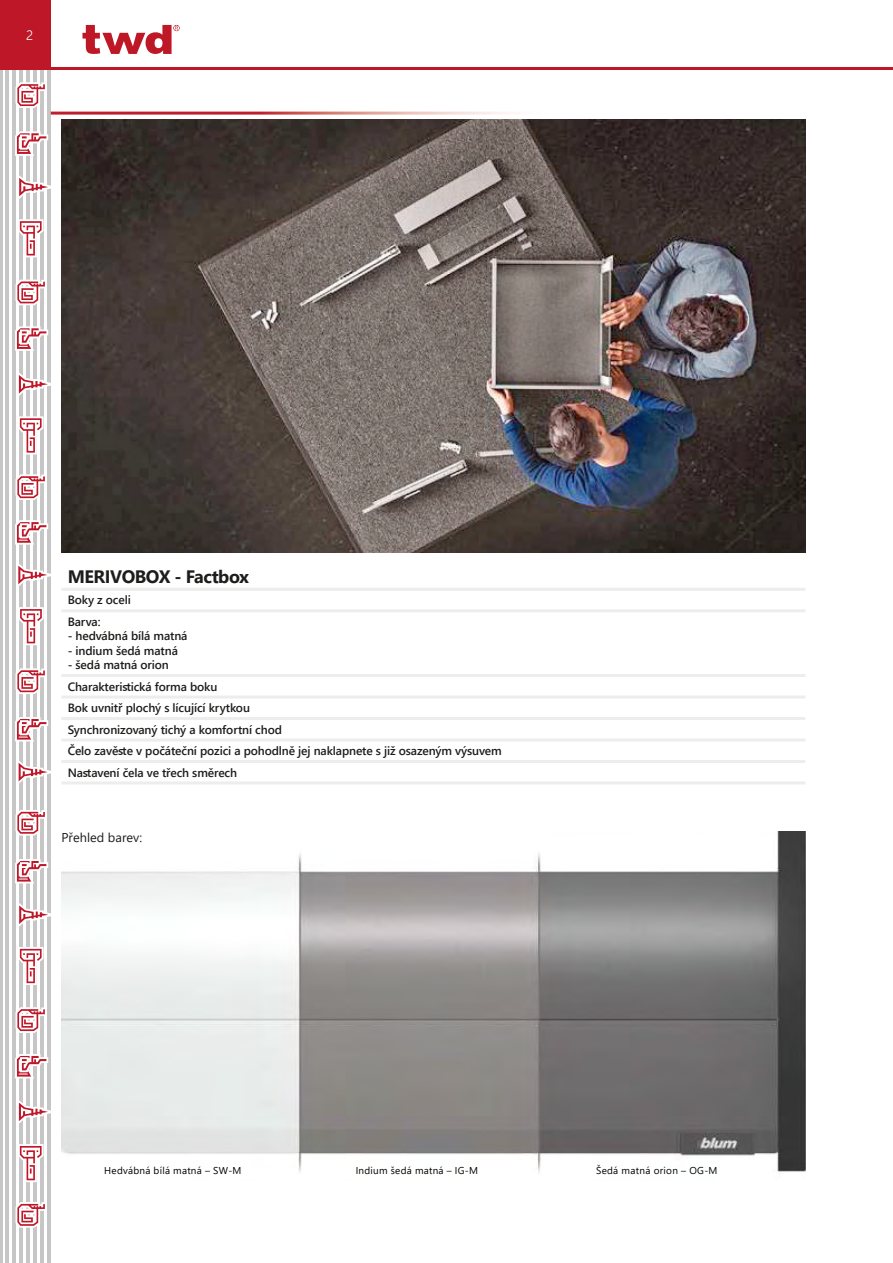
<style>
.page{position:relative;width:893px;height:1263px;background:#fff}
.page>*{position:absolute;margin:0;border:0;box-sizing:border-box;transform-origin:0 0}
.t1{font:700 18px "Segoe UI";letter-spacing:-.025em;color:#1d1d1b}
.t2{font:300 13.5px "Segoe UI";color:#fff}
.t3{font:12.75px "Segoe UI";letter-spacing:.005em;color:#1d1d1c}
.t4{font:600 12px/21.5px "Segoe UI";letter-spacing:-.01em;color:#1d1d1b}
.t5{font:9.9px "Segoe UI";letter-spacing:.025em;color:#000101}
</style>
<div class="page">
<hr style="left:19px;top:65px;width:4px;height:1198px;background:#c6c6c6">
<hr style="left:26px;top:65px;width:4px;height:1198px;background:#c6c6c6">
<hr style="left:33px;top:65px;width:4px;height:1198px;background:#c6c6c6">
<hr style="left:40px;top:65px;width:3px;height:1198px;background:#c6c6c6">
<hr style="left:47px;top:65px;width:3px;height:1198px;background:#c6c6c6">
<hr style="left:13px;top:65px;width:3px;height:1198px;background:#c6c6c6">
<hr style="left:6px;top:65px;width:3px;height:1198px;background:#c6c6c6">
<hr style="left:0;top:65px;width:2px;height:1198px;background:#c6c6c6">
<svg style="left:15px;top:131px;width:33px;height:25px"></svg>
<svg style="left:17px;top:82px;width:28px;height:26px"></svg>
<svg style="left:19px;top:219px;width:24px;height:38px"></svg>
<svg style="left:19px;top:174px;width:32px;height:27px"></svg>
<svg style="left:15px;top:326px;width:33px;height:25px"></svg>
<svg style="left:17px;top:280px;width:28px;height:25px"></svg>
<svg style="left:19px;top:416px;width:24px;height:38px"></svg>
<svg style="left:18px;top:371px;width:33px;height:27px"></svg>
<svg style="left:15px;top:520px;width:33px;height:25px"></svg>
<svg style="left:17px;top:474px;width:28px;height:26px"></svg>
<svg style="left:19px;top:607px;width:25px;height:38px"></svg>
<svg style="left:18px;top:562px;width:33px;height:26px"></svg>
<svg style="left:15px;top:717px;width:33px;height:24px"></svg>
<svg style="left:17px;top:668px;width:28px;height:26px"></svg>
<svg style="left:18px;top:759px;width:33px;height:27px"></svg>
<svg style="left:15px;top:859px;width:33px;height:24px"></svg>
<svg style="left:17px;top:810px;width:28px;height:25px"></svg>
<svg style="left:19px;top:947px;width:24px;height:38px"></svg>
<svg style="left:19px;top:901px;width:32px;height:27px"></svg>
<svg style="left:15px;top:1054px;width:33px;height:24px"></svg>
<svg style="left:17px;top:1007px;width:28px;height:26px"></svg>
<svg style="left:19px;top:1144px;width:24px;height:38px"></svg>
<svg style="left:18px;top:1099px;width:33px;height:26px"></svg>
<svg style="left:17px;top:1202px;width:28px;height:26px"></svg>
<div style="left:0;top:0;width:50px;height:70px;background:#be1728"></div>
<hr style="left:0;top:68px;width:893px;height:2px;background:#be1728">
<svg style="left:82px;top:25px;width:98px;height:29px"></svg>
<img style="left:61px;top:119px;width:744px;height:434px">
<img style="left:61px;top:832px;width:744px;height:341px">
<hr style="left:61px;top:588px;width:744px;height:3px;background:#ededed">
<hr style="left:61px;top:609px;width:744px;height:3px;background:#ededed">
<hr style="left:61px;top:674px;width:744px;height:3px;background:#ededed">
<hr style="left:61px;top:695px;width:744px;height:3px;background:#ededed">
<hr style="left:61px;top:717px;width:744px;height:3px;background:#ededed">
<hr style="left:61px;top:738px;width:744px;height:3px;background:#ededed">
<hr style="left:61px;top:760px;width:744px;height:3px;background:#ededed">
<hr style="left:61px;top:781px;width:744px;height:3px;background:#ededed">
<p class="t2" style="left:26px;top:22px;width:9px">2</p>
<h1 class="t1" style="left:68px;top:560px;width:183px">MERIVOBOX - Factbox</h1>
<p class="t4" style="left:68px;top:588px;width:65px">Boky z oceli<br>Barva:</p>
<p class="t4" style="left:68px;top:624px;width:121px">- hedvábná bílá matná</p>
<p class="t4" style="left:68px;top:639px;width:112px">- indium šedá matná</p>
<p class="t4" style="left:68px;top:653px;width:436px">- šedá matná orion<br>Charakteristická forma boku<br>Bok uvnitř plochý s lícující krytkou<br>Synchronizovaný tichý a komfortní chod<br>Čelo zavěste v počáteční pozici a pohodlně jej naklapnete s již osazeným výsuvem Nastavení čela ve třech směrech</p>
<p class="t3" style="left:61px;top:825px;width:82px">Přehled barev:</p>
<p class="t5" style="left:104px;top:1161px;width:139px">Hedvábná bílá matná – SW-M</p>
<p class="t5" style="left:356px;top:1161px;width:124px">Indium šedá matná – IG-M</p>
<p class="t5" style="left:596px;top:1161px;width:123px">Šedá matná orion – OG-M</p>
</div>
